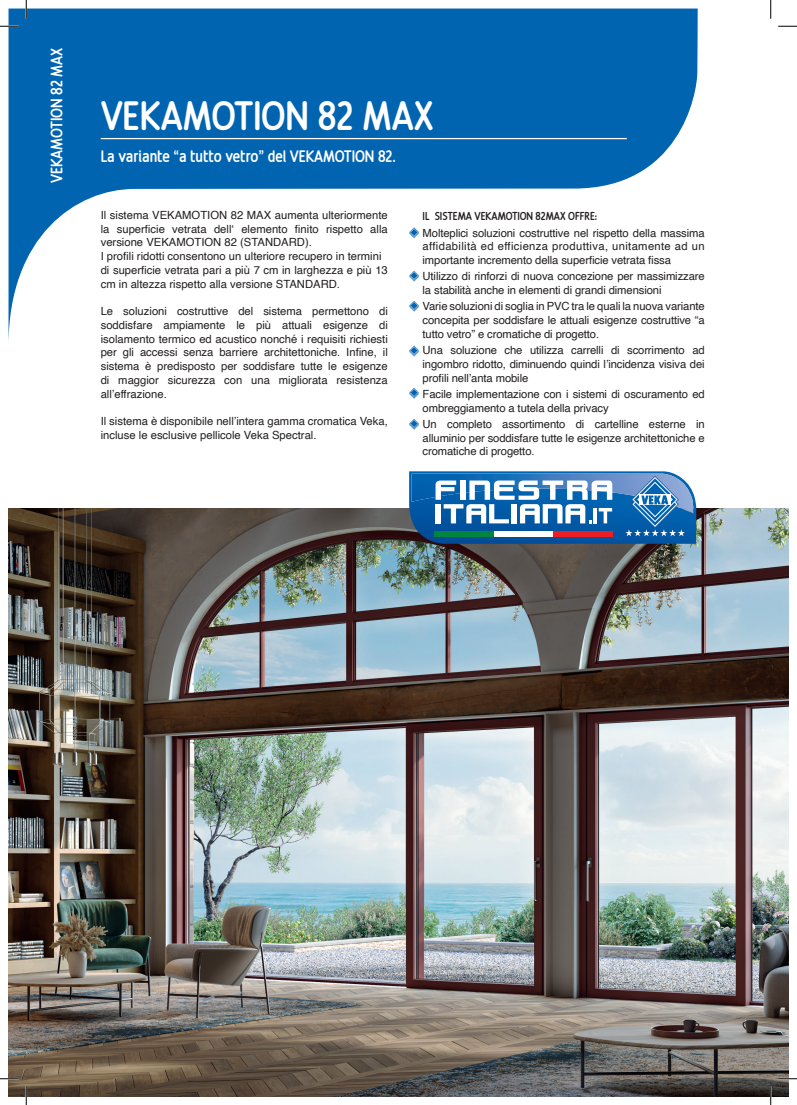
<style>
.page{position:relative;width:797px;height:1105px;background:#fff}
.page>*{position:absolute;margin:0;border:0;box-sizing:border-box;transform-origin:0 0}
.t1{font:700 40px "Revalo Modern";letter-spacing:-.005em;color:#fff}
.t2{font:700 16.25px "Revalo Modern";color:#fff}
.t3{font:11.25px/13.8px "Helvetica";letter-spacing:-.01em;color:#231f20;text-align:justify}
.t4{font:700 11.25px "Revalo Modern";color:#231f20}
</style>
<div class="page">
<img style="left:9px;top:509px;width:779px;height:587px">
<svg style="left:9px;top:9px;width:688px;height:337px;fill:#0164b1"></svg>
<hr style="left:101px;top:138px;width:525px;height:1px;background:#fff">
<svg style="left:408px;top:471px;width:289px;height:73px"></svg>
<svg style="left:409px;top:227px;width:10px;height:11px"></svg>
<svg style="left:409px;top:271px;width:10px;height:11px"></svg>
<svg style="left:409px;top:301px;width:10px;height:11px"></svg>
<svg style="left:409px;top:346px;width:10px;height:10px"></svg>
<svg style="left:409px;top:388px;width:10px;height:11px"></svg>
<svg style="left:409px;top:419px;width:10px;height:11px"></svg>
<svg style="left:0;top:25px;width:19px;height:2px"></svg>
<svg style="left:778px;top:25px;width:19px;height:2px"></svg>
<svg style="left:0;top:1078px;width:19px;height:1px"></svg>
<svg style="left:778px;top:1078px;width:19px;height:1px"></svg>
<svg style="left:25px;top:0;width:2px;height:19px"></svg>
<svg style="left:25px;top:1086px;width:2px;height:19px"></svg>
<svg style="left:770px;top:0;width:1px;height:19px"></svg>
<svg style="left:770px;top:1086px;width:1px;height:19px"></svg>
<p class="t2" style="left:45px;top:183px;width:137px;rotate:-90deg">VEKAMOTION 82 MAX</p>
<p class="t1" style="left:101px;top:87px;width:334px">VEKAMOTION 82 MAX</p>
<p class="t2" style="left:101px;top:145px;width:297px">La variante “a tutto vetro” del VEKAMOTION 82.</p>
<p class="t3" style="left:101px;top:208px;width:289px">Il sistema VEKAMOTION 82 MAX aumenta ulteriormente la superficie vetrata dell‘ elemento finito rispetto alla versione VEKAMOTION 82 (STANDARD).</p>
<p class="t3" style="left:101px;top:250px;width:282px">I profili ridotti consentono un ulteriore recupero in termini</p>
<p class="t3" style="left:101px;top:263px;width:289px">di superficie vetrata pari a più 7 cm in larghezza e più 13 cm in altezza rispetto alla versione STANDARD.</p>
<p class="t3" style="left:101px;top:305px;width:289px">Le soluzioni costruttive del sistema permettono di soddisfare ampiamente le più attuali esigenze di isolamento termico ed acustico nonché i requisiti richiesti per gli accessi senza barriere architettoniche. Infine, il sistema è predisposto per soddisfare tutte le esigenze di maggior sicurezza con una migliorata resistenza all’effrazione.</p>
<p class="t3" style="left:101px;top:415px;width:289px">Il sistema è disponibile nell’intera gamma cromatica Veka, incluse le esclusive pellicole Veka Spectral.</p>
<p class="t4" style="left:422px;top:208px;width:176px">IL SISTEMA VEKAMOTION 82MAX OFFRE:</p>
<p class="t3" style="left:422px;top:226px;width:284px">Molteplici soluzioni costruttive nel rispetto della massima affidabilità ed efficienza produttiva, unitamente ad un importante incremento della superficie vetrata fissa</p>
<p class="t3" style="left:422px;top:270px;width:283px">Utilizzo di rinforzi di nuova concezione per massimizzare la stabilità anche in elementi di grandi dimensioni</p>
<p class="t3" style="left:422px;top:300px;width:284px">Varie soluzioni di soglia in PVC tra le quali la nuova variante concepita per soddisfare le attuali esigenze costruttive “a tutto vetro” e cromatiche di progetto.</p>
<p class="t3" style="left:422px;top:343px;width:284px">Una soluzione che utilizza carrelli di scorrimento ad ingombro ridotto, diminuendo quindi l’incidenza visiva dei profili nell’anta mobile</p>
<p class="t3" style="left:422px;top:387px;width:283px">Facile implementazione con i sistemi di oscuramento ed ombreggiamento a tutela della privacy</p>
<p class="t3" style="left:422px;top:417px;width:284px">Un completo assortimento di cartelline esterne in alluminio per soddisfare tutte le esigenze architettoniche e cromatiche di progetto.</p>
</div>
